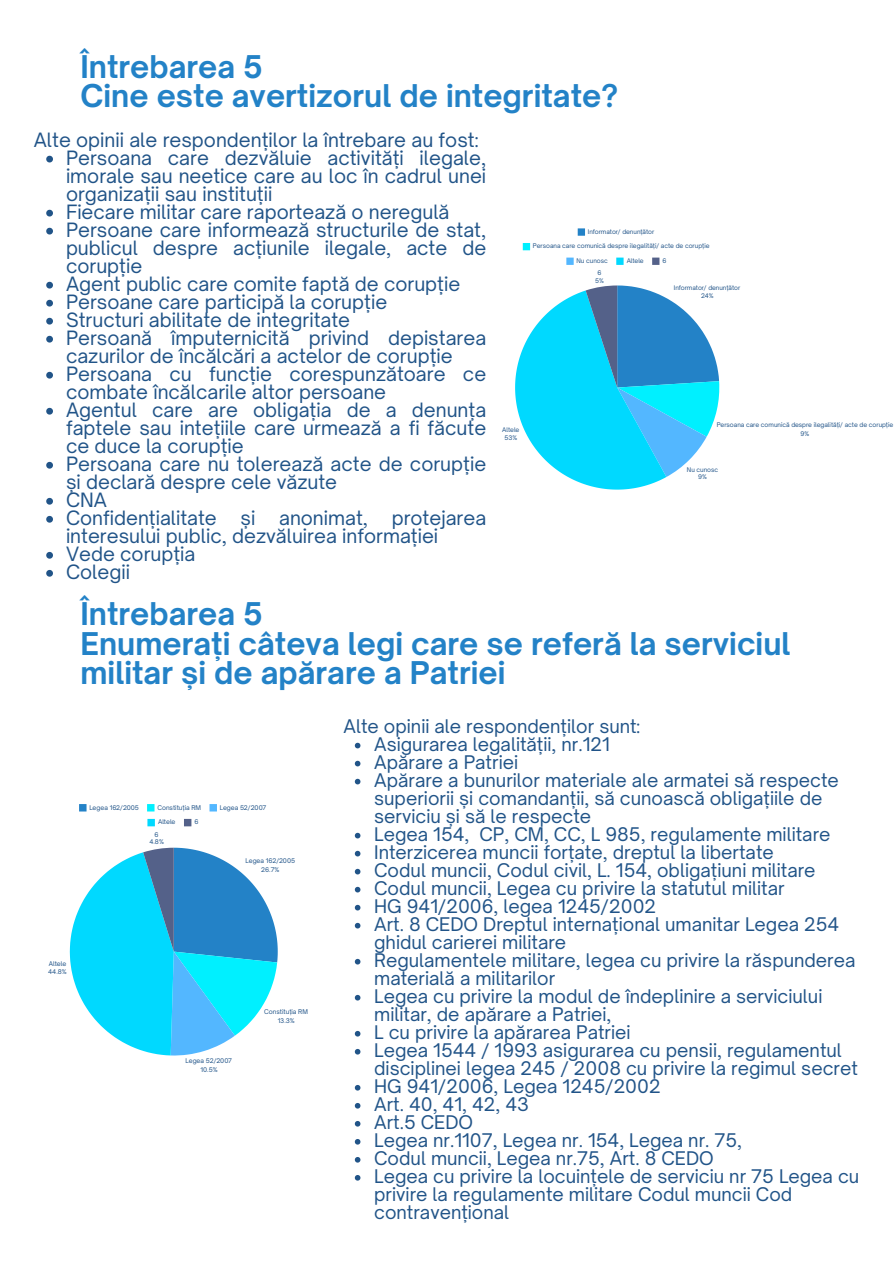
<style>
.page{position:relative;width:894px;height:1264px;background:#fff}
.page>*{position:absolute;margin:0;border:0;box-sizing:border-box;transform-origin:0 0}
.t1{font:700 30px/29.2px "Open Sauce One";color:#2382c7}
.t2{font:18.9px/18px "Open Sauce One";color:#215488}
.t3{font:18px/18px "Open Sauce One";color:#215488}
.t4{font:6.15px/7.6px "Open Sauce One";color:#215488;text-align:center}
</style>
<div class="page">
<div style="left:577px;top:228px;width:8px;height:8px;background:#2382c7"></div>
<div style="left:522px;top:243px;width:8px;height:7px;background:#00f0ff"></div>
<div style="left:566px;top:257px;width:7px;height:8px;background:#53b7ff"></div>
<div style="left:616px;top:257px;width:7px;height:8px;background:#00d9ff"></div>
<div style="left:652px;top:257px;width:7px;height:8px;background:#546189"></div>
<svg style="left:515px;top:285px;width:204px;height:204px"></svg>
<svg style="left:46px;top:156px;width:7px;height:6px"></svg>
<svg style="left:46px;top:210px;width:7px;height:6px"></svg>
<svg style="left:46px;top:228px;width:7px;height:6px"></svg>
<svg style="left:46px;top:282px;width:7px;height:6px"></svg>
<svg style="left:46px;top:300px;width:7px;height:6px"></svg>
<svg style="left:46px;top:318px;width:7px;height:6px"></svg>
<svg style="left:46px;top:336px;width:7px;height:6px"></svg>
<svg style="left:46px;top:372px;width:7px;height:6px"></svg>
<svg style="left:46px;top:408px;width:7px;height:6px"></svg>
<svg style="left:46px;top:462px;width:7px;height:6px"></svg>
<svg style="left:46px;top:498px;width:7px;height:6px"></svg>
<svg style="left:46px;top:516px;width:7px;height:6px"></svg>
<svg style="left:46px;top:552px;width:7px;height:6px"></svg>
<svg style="left:46px;top:570px;width:7px;height:6px"></svg>
<div style="left:79px;top:804px;width:7px;height:7px;background:#2382c7"></div>
<div style="left:147px;top:804px;width:7px;height:7px;background:#00f0ff"></div>
<div style="left:209px;top:804px;width:8px;height:7px;background:#53b7ff"></div>
<div style="left:147px;top:819px;width:8px;height:7px;background:#00d9ff"></div>
<div style="left:184px;top:819px;width:7px;height:7px;background:#546189"></div>
<svg style="left:70px;top:847px;width:208px;height:208px"></svg>
<svg style="left:355px;top:742px;width:5px;height:6px"></svg>
<svg style="left:355px;top:760px;width:5px;height:6px"></svg>
<svg style="left:355px;top:778px;width:5px;height:6px"></svg>
<svg style="left:355px;top:832px;width:5px;height:6px"></svg>
<svg style="left:355px;top:850px;width:5px;height:6px"></svg>
<svg style="left:355px;top:868px;width:5px;height:6px"></svg>
<svg style="left:355px;top:886px;width:5px;height:6px"></svg>
<svg style="left:355px;top:904px;width:5px;height:6px"></svg>
<svg style="left:355px;top:922px;width:5px;height:6px"></svg>
<svg style="left:355px;top:958px;width:5px;height:6px"></svg>
<svg style="left:355px;top:994px;width:5px;height:6px"></svg>
<svg style="left:355px;top:1030px;width:5px;height:6px"></svg>
<svg style="left:355px;top:1048px;width:5px;height:6px"></svg>
<svg style="left:355px;top:1085px;width:5px;height:5px"></svg>
<svg style="left:355px;top:1103px;width:5px;height:5px"></svg>
<svg style="left:355px;top:1121px;width:5px;height:5px"></svg>
<svg style="left:355px;top:1139px;width:5px;height:5px"></svg>
<svg style="left:355px;top:1157px;width:5px;height:5px"></svg>
<svg style="left:355px;top:1175px;width:5px;height:5px"></svg>
<h1 class="t1" style="left:80px;top:52px;width:539px">Întrebarea 5<br>Cine este avertizorul de integritate?</h1>
<p class="t2" style="left:34px;top:130px;width:446px">Alte opinii ale respondenților la întrebare au fost:</p>
<p class="t2" style="left:66px;top:148px;width:421px;text-align:justify">Persoana care dezvăluie activități ilegale, imorale sau neetice care au loc în cadrul unei organizații sau instituții</p>
<p class="t2" style="left:66px;top:202px;width:385px">Fiecare militar care raportează o neregulă</p>
<p class="t2" style="left:66px;top:220px;width:421px;text-align:justify">Persoane care informează structurile de stat, publicul despre acțiunile ilegale, acte de corupție</p>
<p class="t2" style="left:66px;top:274px;width:395px">Agent public care comite faptă de corupție</p>
<p class="t2" style="left:66px;top:292px;width:322px">Persoane care participă la corupție</p>
<p class="t2" style="left:66px;top:310px;width:285px">Structuri abilitate de integritate</p>
<p class="t2" style="left:66px;top:328px;width:421px">Persoană împuternicită privind depistarea cazurilor de încălcări a actelor de corupție</p>
<p class="t2" style="left:66px;top:364px;width:421px">Persoana cu funcție corespunzătoare ce combate încălcarile altor persoane</p>
<p class="t2" style="left:66px;top:400px;width:421px;text-align:justify">Agentul care are obligația de a denunța faptele sau intețiile care urmează a fi făcute ce duce la corupție</p>
<p class="t2" style="left:66px;top:454px;width:421px">Persoana care nu tolerează acte de corupție și declară despre cele văzute</p>
<p class="t2" style="left:66px;top:490px;width:42px">CNA</p>
<p class="t2" style="left:66px;top:508px;width:152px">Confidențialitate</p>
<p class="t2" style="left:240px;top:508px;width:16px">și</p>
<p class="t2" style="left:279px;top:508px;width:90px">anonimat,</p>
<p class="t4" style="left:587px;top:227px;width:68px">Informator/ denunțător</p>
<p class="t4" style="left:533px;top:242px;width:178px">Persoana care comunică despre ilegalități/ acte de corupție</p>
<p class="t4" style="left:576px;top:257px;width:33px">Nu cunosc</p>
<p class="t4" style="left:626px;top:257px;width:19px">Altele</p>
<p class="t4" style="left:662px;top:257px;width:5px">6</p>
<p class="t4" style="left:595px;top:269px;width:10px">6<br>5%</p>
<p class="t4" style="left:673px;top:283px;width:68px;line-height:9px">Informator/ denunțător<br>24%</p>
<p class="t4" style="left:716px;top:420px;width:178px;line-height:8.9px">Persoana care comunică despre ilegalități/ acte de corupție<br>9%</p>
<p class="t4" style="left:686px;top:465px;width:33px">Nu cunosc<br>9%</p>
<p class="t4" style="left:502px;top:426px;width:19px">Altele<br>53%</p>
<p class="t2" style="left:66px;top:508px;width:421px;text-indent:325px">protejarea interesului public, dezvăluirea informației</p>
<p class="t2" style="left:66px;top:544px;width:131px">Vede corupția</p>
<p class="t2" style="left:66px;top:562px;width:65px">Colegii</p>
<h1 class="t1" style="left:80px;top:599px;width:711px">Întrebarea 5<br>Enumerați câteva legi care se referă la serviciul militar și de apărare a Patriei</h1>
<p class="t4" style="left:89px;top:803px;width:51px">Legea 162/2005</p>
<p class="t4" style="left:157px;top:803px;width:45px">Constituția RM</p>
<p class="t4" style="left:220px;top:803px;width:48px">Legea 52/2007</p>
<p class="t4" style="left:158px;top:818px;width:19px">Altele</p>
<p class="t4" style="left:194px;top:818px;width:6px">6</p>
<p class="t4" style="left:149px;top:830px;width:16px">6<br>4.8%</p>
<p class="t4" style="left:245px;top:855px;width:51px;line-height:9.1px">Legea 162/2005<br>26.7%</p>
<p class="t4" style="left:48px;top:959px;width:20px;text-align:left">Altele<br>44.8%</p>
<p class="t4" style="left:185px;top:1056px;width:48px;line-height:9.1px">Legea 52/2007<br>10.5%</p>
<p class="t4" style="left:264px;top:1007px;width:45px;line-height:9.1px">Constituția RM<br>13.3%</p>
<p class="t3" style="left:343px;top:716px;width:298px">Alte opinii ale respondenților sunt:</p>
<p class="t3" style="left:374px;top:734px;width:237px">Asigurarea legalității, nr.121</p>
<p class="t3" style="left:374px;top:752px;width:145px">Apărare a Patriei</p>
<p class="t3" style="left:374px;top:770px;width:466px">Apărare a bunurilor materiale ale armatei să respecte superiorii și comandanții, să cunoască obligațiile de serviciu și să le respecte</p>
<p class="t3" style="left:374px;top:824px;width:458px">Legea 154, CP, CM, CC, L 985, regulamente militare</p>
<p class="t3" style="left:374px;top:842px;width:401px">Interzicerea muncii forțate, dreptul la libertate</p>
<p class="t3" style="left:374px;top:860px;width:443px">Codul muncii, Codul civil, L. 154, obligațiuni militare</p>
<p class="t3" style="left:374px;top:878px;width:412px">Codul muncii, Legea cu privire la statutul militar</p>
<p class="t3" style="left:374px;top:896px;width:283px">HG 941/2006, legea 1245/2002</p>
<p class="t3" style="left:374px;top:914px;width:466px">Art. 8 CEDO Dreptul internațional umanitar Legea 254 ghidul carierei militare</p>
<p class="t3" style="left:374px;top:950px;width:482px">Regulamentele militare, legea cu privire la răspunderea materială a militarilor</p>
<p class="t3" style="left:374px;top:986px;width:449px">Legea cu privire la modul de îndeplinire a serviciului militar, de apărare a Patriei,</p>
<p class="t3" style="left:374px;top:1022px;width:258px">L cu privire la apărarea Patriei</p>
<p class="t3" style="left:374px;top:1040px;width:485px">Legea 1544 / 1993 asigurarea cu pensii, regulamentul disciplinei legea 245 / 2008 cu privire la regimul secret</p>
<p class="t3" style="left:374px;top:1076px;width:288px">HG 941/2006, Legea 1245/2002</p>
<p class="t3" style="left:374px;top:1094px;width:156px">Art. 40, 41, 42, 43</p>
<p class="t3" style="left:374px;top:1112px;width:100px">Art.5 CEDO</p>
<p class="t3" style="left:374px;top:1130px;width:369px">Legea nr.1107, Legea nr. 154, Legea nr. 75,</p>
<p class="t3" style="left:374px;top:1148px;width:341px">Codul muncii, Legea nr.75, Art. 8 CEDO</p>
<p class="t3" style="left:374px;top:1166px;width:486px">Legea cu privire la locuințele de serviciu nr 75 Legea cu privire la regulamente militare Codul muncii Cod contravențional</p>
</div>
